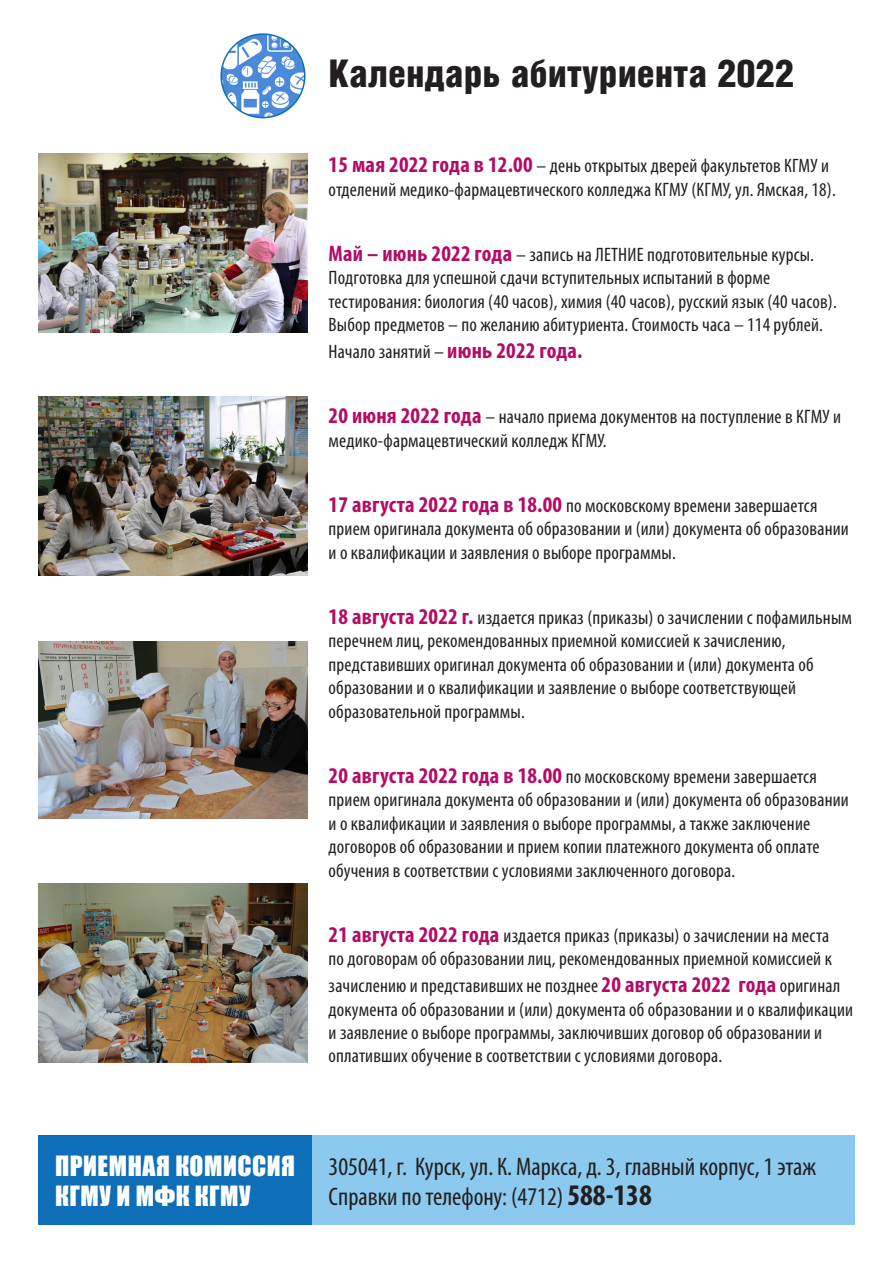
<style>
.page{position:relative;width:893px;height:1263px;background:#fff}
.page>*{position:absolute;margin:0;border:0;box-sizing:border-box;transform-origin:0 0}
.t1{font:900 38.25px "Helios Cond";color:#231f20}
.t2{font:25.65px/29.8px "Impact";letter-spacing:.02em;color:#fff}
.t3{font:condensed 25.5px "Myriad Pro";color:#231f20}
.t4{font:condensed 19.5px/23.4px "Myriad Pro";letter-spacing:.01em;color:#231f20}
.s1{font-weight:700;font-size:22.5px;color:#b40c65}
.s2{font-weight:700;font-size:30px}
</style>
<div class="page">
<div style="left:312px;top:1135px;width:543px;height:90px;background:#8bc9ee"></div>
<div style="left:38px;top:1135px;width:274px;height:90px;background:#0f6eb8"></div>
<img style="left:221px;top:34px;width:84px;height:84px;border-radius:42px">
<div style="left:220px;top:33px;width:85px;height:85px;border:2px solid #0f6eb8;border-radius:50%"></div>
<img style="left:38px;top:154px;width:270px;height:178px">
<img style="left:38px;top:397px;width:270px;height:179px">
<img style="left:38px;top:641px;width:270px;height:178px">
<img style="left:38px;top:884px;width:270px;height:178px">
<p class="t1" style="left:329px;top:51px;width:467px">Календарь абитуриента 2022</p>
<p class="t4" style="left:329px;top:154px;width:509px"><span class="s1">15 мая 2022 года в 12.00</span> – день открытых дверей факультетов КГМУ и отделений медико-фармацевтического колледжа КГМУ (КГМУ, ул. Ямская, 18).</p>
<p class="t4" style="left:329px;top:242px;width:510px"><span class="s1">Май – июнь 2022 года</span> – запись на ЛЕТНИЕ подготовительные курсы.<br>Подготовка для успешной сдачи вступительных испытаний в форме тестирования: биология (40 часов), химия (40 часов), русский язык (40 часов).<br>Выбор предметов – по желанию абитуриента. Стоимость часа – 114 рублей.</p>
<p class="t4" style="left:329px;top:340px;width:255px">Начало занятий – <span class="s1">июнь 2022 года.</span></p>
<p class="t4" style="left:329px;top:405px;width:514px"><span class="s1">20 июня 2022 года</span> – начало приема документов на поступление в КГМУ и медико-фармацевтический колледж КГМУ.</p>
<p class="t4" style="left:329px;top:494px;width:522px"><span class="s1">17 августа 2022 года в 18.00</span> по московскому времени завершается прием оригинала документа об образовании и (или) документа об образовании и о квалификации и заявления о выборе программы.</p>
<p class="t4" style="left:329px;top:606px;width:525px"><span class="s1">18 августа 2022 г.</span> издается приказ (приказы) о зачислении с пофамильным перечнем лиц, рекомендованных приемной комиссией к зачислению, представивших оригинал документа об образовании и (или) документа об образовании и о квалификации и заявление о выборе соответствующей образовательной программы.</p>
<p class="t4" style="left:329px;top:764px;width:522px"><span class="s1">20 августа 2022 года в 18.00</span> по московскому времени завершается прием оригинала документа об образовании и (или) документа об образовании и о квалификации и заявления о выборе программы, а также заключение договоров об образовании и прием копии платежного документа об оплате обучения в соответствии с условиями заключенного договора.</p>
<p class="t4" style="left:329px;top:923px;width:505px"><span class="s1">21 августа 2022 года</span> издается приказ (приказы) о зачислении на места по договорам об образовании лиц, рекомендованных приемной комиссией к</p>
<p class="t4" style="left:329px;top:974px;width:526px">зачислению и представивших не позднее <span class="s1">20 августа 2022 года</span> оригинал документа об образовании и (или) документа об образовании и о квалификации и заявление о выборе программы, заключивших договор об образовании и оплативших обучение в соответствии с условиями договора.</p>
<p class="t2" style="left:55px;top:1150px;width:241px">ПРИЕМНАЯ КОМИССИЯ<br>КГМУ И МФК КГМУ</p>
<p class="t3" style="left:329px;top:1151px;width:489px">305041, г. Курск, ул. К. Маркса, д. 3, главный корпус, 1 этаж</p>
<p class="t3" style="left:329px;top:1181px;width:325px">Справки по телефону: (4712) <span class="s2">588-138</span></p>
</div>
